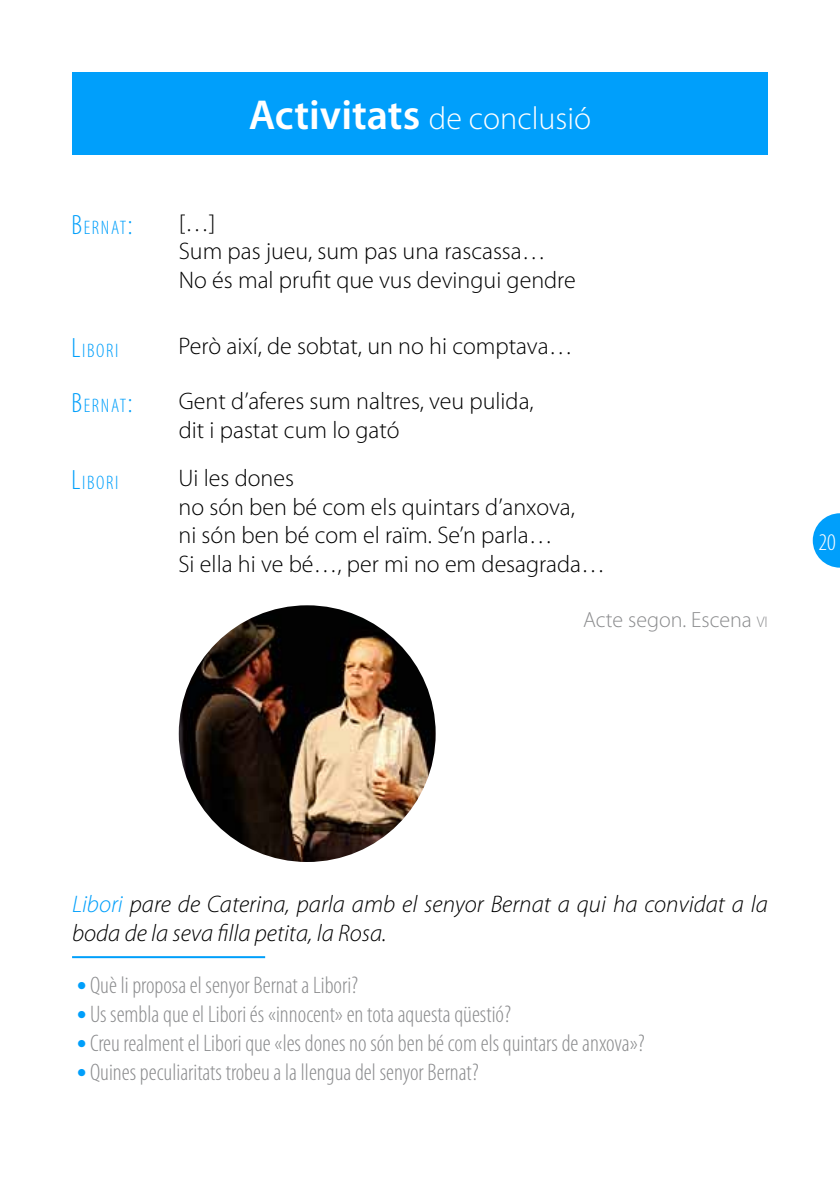
<style>
.page{position:relative;width:840px;height:1191px;background:#fff}
.page>*{position:absolute;margin:0;border:0;box-sizing:border-box;transform-origin:0 0}
.t1{font:300 32px "Myriad Pro";color:#fff}
.t2{font:300 24px/28.8px "Myriad Pro";color:#000}
.t3{font:300 condensed 24px "Myriad Pro";color:#8b8c8e}
.t4{font:italic 300 24px/28.8px "Myriad Pro";color:#000}
.t5{font:300 condensed 24px "Myriad Pro";color:#fff}
.t6{font:300 22px "Myriad Pro";color:#8b8c8e}
.t7{font:300 condensed 19.6px "Myriad Pro";letter-spacing:.085em;color:#009ffb}
.s1{font-weight:600;font-size:42px}
.s2{font-size:28px}
.s3{font-size:15.4px}
.s4{color:#009ffb}
</style>
<div class="page">
<svg style="left:812px;top:513px;width:27px;height:54px"></svg>
<div style="left:72px;top:72px;width:695px;height:83px;background:#009ffb"></div>
<hr style="left:72px;top:956px;width:193px;height:2px;background:#009ffb">
<img style="left:179px;top:605px;width:256px;height:257px;border-radius:128px">
<h1 class="t1" style="left:248px;top:101px;width:344px"><span class="s1">Activitats</span> de conclusió</h1>
<p class="t7" style="left:72px;top:217px;width:62px"><span class="s2">B</span>ERNAT<span class="s2">:</span></p>
<p class="t2" style="left:179px;top:209px;width:398px">[…]<br>Sum pas jueu, sum pas una rascassa…<br>No és mal prufit que vus devingui gendre</p>
<p class="t7" style="left:71px;top:340px;width:48px"><span class="s2">L</span>IBORI</p>
<p class="t2" style="left:178px;top:332px;width:395px">Però així, de sobtat, un no hi comptava…</p>
<p class="t7" style="left:72px;top:395px;width:62px"><span class="s2">B</span>ERNAT<span class="s2">:</span></p>
<p class="t2" style="left:179px;top:387px;width:356px">Gent d’aferes sum naltres, veu pulida, dit i pastat cum lo gató</p>
<p class="t7" style="left:71px;top:472px;width:48px"><span class="s2">L</span>IBORI</p>
<p class="t2" style="left:178px;top:464px;width:428px">Ui les dones<br>no són ben bé com els quintars d’anxova,<br>ni són ben bé com el raïm. Se’n parla…<br>Si ella hi ve bé…, per mi no em desagrada…</p>
<p class="t6" style="left:583px;top:608px;width:186px">Acte segon. Escena <span class="s3">vi</span></p>
<p class="t5" style="left:818px;top:529px;width:19px">20</p>
<p class="t4" style="left:72px;top:890px;width:697px"><span class="s4">Libori</span> pare de Caterina, parla amb el senyor Bernat a qui ha convidat a la boda de la seva filla petita, la Rosa.</p>
<p class="t3" style="left:78px;top:972px;width:282px"><sup>●</sup> Què li proposa el senyor Bernat a Libori?</p>
<p class="t3" style="left:78px;top:1001px;width:434px"><sup>●</sup> Us sembla que el Libori és «innocent» en tota aquesta qüestió?</p>
<p class="t3" style="left:78px;top:1030px;width:568px"><sup>●</sup> Creu realment el Libori que «les dones no són ben bé com els quintars de anxova»?</p>
<p class="t3" style="left:78px;top:1058px;width:402px"><sup>●</sup> Quines peculiaritats trobeu a la llengua del senyor Bernat?</p>
</div>
